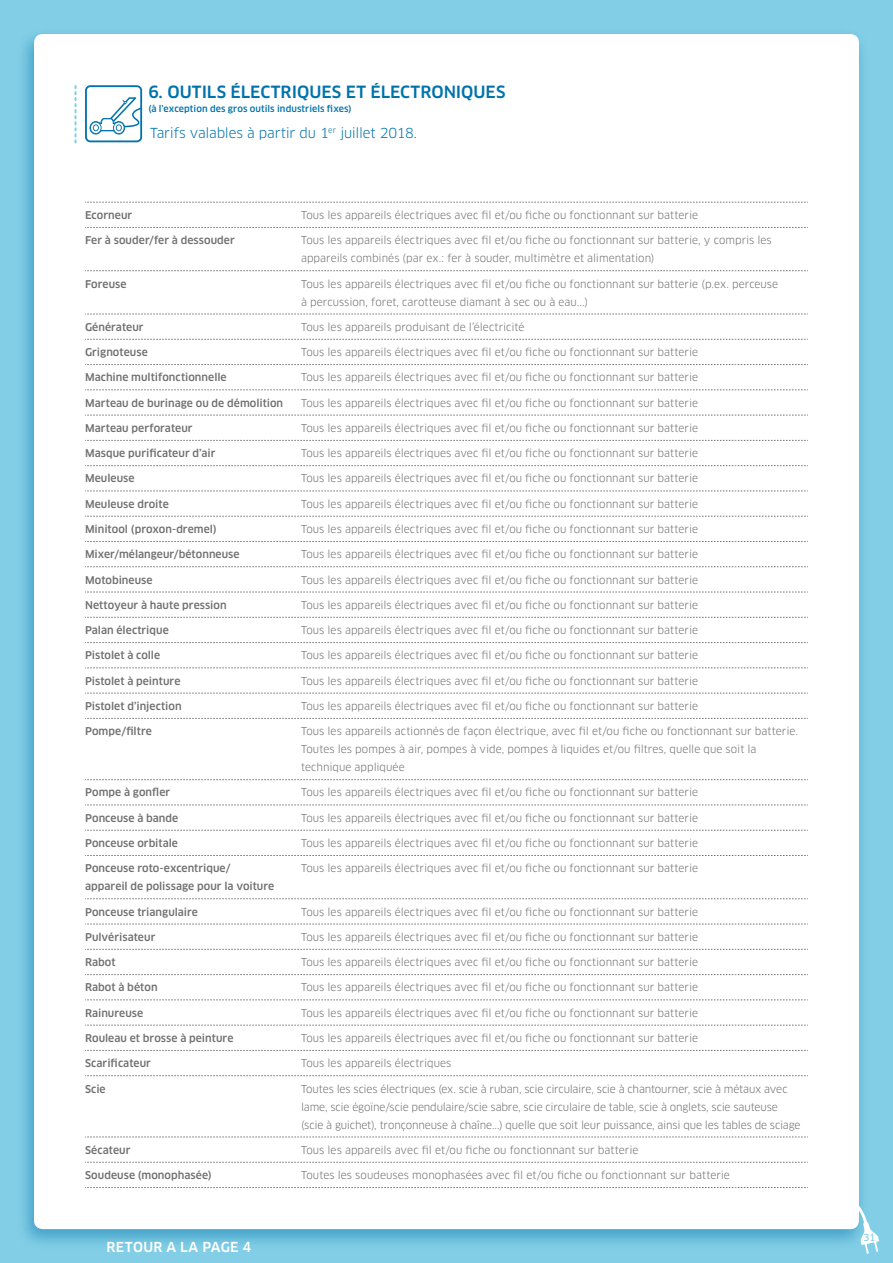
<style>
.page{position:relative;width:893px;height:1263px;background:#82cee6}
.page>*{position:absolute;margin:0;border:0;box-sizing:border-box;transform-origin:0 0}
.t1{font:500 16.5px "Clan OT";color:#0073ab}
.t2{font:13.5px "Clan OT";letter-spacing:-.015em;color:#0073ab}
.t3{font:500 13.5px "Clan OT";letter-spacing:.02em;color:#fff}
.t4{font:10.5px/18px "Clan OT";color:#706f6f}
.t5{font:500 10.5px/18px "Clan OT";letter-spacing:.005em;color:#706f6f}
.t6{font:9.75px "Clan OT News";color:#82cee6}
.t7{font:500 9px "Clan OT";letter-spacing:.01em;color:#0073ab}
</style>
<div class="page">
<div style="left:16px;top:28px;width:853px;height:1223px;background:#0073ab;opacity:.5"></div>
<div style="left:34px;top:34px;width:825px;height:1195px;background:#fff;border-radius:9px"></div>
<svg style="left:857px;top:1206px;width:22px;height:48px"></svg>
<svg style="left:85px;top:202px;width:723px;height:1px"></svg>
<svg style="left:85px;top:227px;width:723px;height:1px"></svg>
<svg style="left:85px;top:270px;width:723px;height:1px"></svg>
<svg style="left:85px;top:314px;width:723px;height:1px"></svg>
<svg style="left:85px;top:339px;width:723px;height:1px"></svg>
<svg style="left:85px;top:364px;width:723px;height:1px"></svg>
<svg style="left:85px;top:390px;width:723px;height:1px"></svg>
<svg style="left:85px;top:415px;width:723px;height:1px"></svg>
<svg style="left:85px;top:440px;width:723px;height:1px"></svg>
<svg style="left:85px;top:465px;width:723px;height:1px"></svg>
<svg style="left:85px;top:491px;width:723px;height:1px"></svg>
<svg style="left:85px;top:516px;width:723px;height:1px"></svg>
<svg style="left:85px;top:541px;width:723px;height:1px"></svg>
<svg style="left:85px;top:566px;width:723px;height:1px"></svg>
<svg style="left:85px;top:592px;width:723px;height:1px"></svg>
<svg style="left:85px;top:617px;width:723px;height:1px"></svg>
<svg style="left:85px;top:642px;width:723px;height:1px"></svg>
<svg style="left:85px;top:668px;width:723px;height:1px"></svg>
<svg style="left:85px;top:693px;width:723px;height:1px"></svg>
<svg style="left:85px;top:718px;width:723px;height:1px"></svg>
<svg style="left:85px;top:779px;width:723px;height:1px"></svg>
<svg style="left:85px;top:805px;width:723px;height:1px"></svg>
<svg style="left:85px;top:830px;width:723px;height:1px"></svg>
<svg style="left:85px;top:855px;width:723px;height:1px"></svg>
<svg style="left:85px;top:898px;width:723px;height:1px"></svg>
<svg style="left:85px;top:924px;width:723px;height:1px"></svg>
<svg style="left:85px;top:949px;width:723px;height:1px"></svg>
<svg style="left:85px;top:974px;width:723px;height:1px"></svg>
<svg style="left:85px;top:999px;width:723px;height:1px"></svg>
<svg style="left:85px;top:1025px;width:723px;height:1px"></svg>
<svg style="left:85px;top:1050px;width:723px;height:1px"></svg>
<svg style="left:85px;top:1075px;width:723px;height:1px"></svg>
<svg style="left:85px;top:1137px;width:723px;height:1px"></svg>
<svg style="left:85px;top:1162px;width:723px;height:1px"></svg>
<svg style="left:85px;top:1187px;width:723px;height:1px"></svg>
<svg style="left:74px;top:85px;width:3px;height:58px"></svg>
<svg style="left:85px;top:85px;width:57px;height:57px"></svg>
<h1 class="t1" style="left:148px;top:82px;width:359px">6. OUTILS ÉLECTRIQUES ET ÉLECTRONIQUES</h1>
<p class="t7" style="left:148px;top:103px;width:205px">(à l’exception des gros outils industriels fixes)</p>
<p class="t2" style="left:150px;top:125px;width:268px">Tarifs valables à partir du 1<sup>er</sup> juillet 2018.</p>
<p class="t5" style="left:85px;top:206px;width:49px">Ecorneur</p>
<p class="t4" style="left:301px;top:206px;width:399px">Tous les appareils électriques avec fil et/ou fiche ou fonctionnant sur batterie</p>
<p class="t5" style="left:85px;top:231px;width:151px">Fer à souder/fer à dessouder</p>
<p class="t4" style="left:301px;top:231px;width:472px">Tous les appareils électriques avec fil et/ou fiche ou fonctionnant sur batterie, y compris les appareils combinés (par ex.: fer à souder, multimètre et alimentation)</p>
<p class="t5" style="left:85px;top:275px;width:43px">Foreuse</p>
<p class="t4" style="left:301px;top:275px;width:479px">Tous les appareils électriques avec fil et/ou fiche ou fonctionnant sur batterie (p.ex. perceuse à percussion, foret, carotteuse diamant à sec ou à eau...)</p>
<p class="t5" style="left:85px;top:318px;width:60px">Générateur</p>
<p class="t4" style="left:301px;top:318px;width:225px">Tous les appareils produisant de l’électricité</p>
<p class="t5" style="left:85px;top:343px;width:64px">Grignoteuse</p>
<p class="t4" style="left:301px;top:343px;width:399px">Tous les appareils électriques avec fil et/ou fiche ou fonctionnant sur batterie</p>
<p class="t5" style="left:85px;top:369px;width:143px">Machine multifonctionnelle</p>
<p class="t4" style="left:301px;top:368px;width:399px">Tous les appareils électriques avec fil et/ou fiche ou fonctionnant sur batterie</p>
<p class="t5" style="left:85px;top:394px;width:200px">Marteau de burinage ou de démolition</p>
<p class="t4" style="left:301px;top:394px;width:399px">Tous les appareils électriques avec fil et/ou fiche ou fonctionnant sur batterie</p>
<p class="t5" style="left:85px;top:419px;width:109px">Marteau perforateur</p>
<p class="t4" style="left:301px;top:419px;width:399px">Tous les appareils électriques avec fil et/ou fiche ou fonctionnant sur batterie</p>
<p class="t5" style="left:85px;top:444px;width:132px">Masque purificateur d’air</p>
<p class="t4" style="left:301px;top:444px;width:399px">Tous les appareils électriques avec fil et/ou fiche ou fonctionnant sur batterie</p>
<p class="t5" style="left:85px;top:470px;width:51px">Meuleuse</p>
<p class="t4" style="left:301px;top:470px;width:399px">Tous les appareils électriques avec fil et/ou fiche ou fonctionnant sur batterie</p>
<p class="t5" style="left:85px;top:495px;width:85px">Meuleuse droite</p>
<p class="t4" style="left:301px;top:495px;width:399px">Tous les appareils électriques avec fil et/ou fiche ou fonctionnant sur batterie</p>
<p class="t5" style="left:85px;top:520px;width:133px">Minitool (proxon-dremel)</p>
<p class="t4" style="left:301px;top:520px;width:399px">Tous les appareils électriques avec fil et/ou fiche ou fonctionnant sur batterie</p>
<p class="t5" style="left:85px;top:545px;width:156px">Mixer/mélangeur/bétonneuse</p>
<p class="t4" style="left:301px;top:545px;width:399px">Tous les appareils électriques avec fil et/ou fiche ou fonctionnant sur batterie</p>
<p class="t5" style="left:85px;top:571px;width:69px">Motobineuse</p>
<p class="t4" style="left:301px;top:571px;width:399px">Tous les appareils électriques avec fil et/ou fiche ou fonctionnant sur batterie</p>
<p class="t5" style="left:85px;top:596px;width:143px">Nettoyeur à haute pression</p>
<p class="t4" style="left:301px;top:596px;width:399px">Tous les appareils électriques avec fil et/ou fiche ou fonctionnant sur batterie</p>
<p class="t5" style="left:85px;top:621px;width:85px">Palan électrique</p>
<p class="t4" style="left:301px;top:621px;width:399px">Tous les appareils électriques avec fil et/ou fiche ou fonctionnant sur batterie</p>
<p class="t5" style="left:85px;top:647px;width:77px">Pistolet à colle</p>
<p class="t4" style="left:301px;top:646px;width:399px">Tous les appareils électriques avec fil et/ou fiche ou fonctionnant sur batterie</p>
<p class="t5" style="left:85px;top:672px;width:97px">Pistolet à peinture</p>
<p class="t4" style="left:301px;top:672px;width:399px">Tous les appareils électriques avec fil et/ou fiche ou fonctionnant sur batterie</p>
<p class="t5" style="left:85px;top:697px;width:98px">Pistolet d’injection</p>
<p class="t4" style="left:301px;top:697px;width:399px">Tous les appareils électriques avec fil et/ou fiche ou fonctionnant sur batterie</p>
<p class="t5" style="left:85px;top:722px;width:68px">Pompe/filtre</p>
<p class="t4" style="left:301px;top:722px;width:498px">Tous les appareils actionnés de façon électrique, avec fil et/ou fiche ou fonctionnant sur batterie.<br>Toutes les pompes à air, pompes à vide, pompes à liquides et/ou filtres, quelle que soit la technique appliquée</p>
<p class="t5" style="left:85px;top:784px;width:87px">Pompe à gonfler</p>
<p class="t4" style="left:301px;top:784px;width:399px">Tous les appareils électriques avec fil et/ou fiche ou fonctionnant sur batterie</p>
<p class="t5" style="left:85px;top:809px;width:95px">Ponceuse à bande</p>
<p class="t4" style="left:301px;top:809px;width:399px">Tous les appareils électriques avec fil et/ou fiche ou fonctionnant sur batterie</p>
<p class="t5" style="left:85px;top:834px;width:95px">Ponceuse orbitale</p>
<p class="t4" style="left:301px;top:834px;width:399px">Tous les appareils électriques avec fil et/ou fiche ou fonctionnant sur batterie</p>
<p class="t5" style="left:85px;top:859px;width:191px">Ponceuse roto-excentrique/ appareil de polissage pour la voiture</p>
<p class="t4" style="left:301px;top:859px;width:399px">Tous les appareils électriques avec fil et/ou fiche ou fonctionnant sur batterie</p>
<p class="t5" style="left:85px;top:903px;width:114px">Ponceuse triangulaire</p>
<p class="t4" style="left:301px;top:903px;width:399px">Tous les appareils électriques avec fil et/ou fiche ou fonctionnant sur batterie</p>
<p class="t5" style="left:85px;top:928px;width:72px">Pulvérisateur</p>
<p class="t4" style="left:301px;top:928px;width:399px">Tous les appareils électriques avec fil et/ou fiche ou fonctionnant sur batterie</p>
<p class="t5" style="left:85px;top:953px;width:32px">Rabot</p>
<p class="t4" style="left:301px;top:953px;width:399px">Tous les appareils électriques avec fil et/ou fiche ou fonctionnant sur batterie</p>
<p class="t5" style="left:85px;top:979px;width:74px">Rabot à béton</p>
<p class="t4" style="left:301px;top:978px;width:399px">Tous les appareils électriques avec fil et/ou fiche ou fonctionnant sur batterie</p>
<p class="t5" style="left:85px;top:1004px;width:60px">Rainureuse</p>
<p class="t4" style="left:301px;top:1004px;width:399px">Tous les appareils électriques avec fil et/ou fiche ou fonctionnant sur batterie</p>
<p class="t5" style="left:85px;top:1029px;width:150px">Rouleau et brosse à peinture</p>
<p class="t4" style="left:301px;top:1029px;width:399px">Tous les appareils électriques avec fil et/ou fiche ou fonctionnant sur batterie</p>
<p class="t5" style="left:85px;top:1054px;width:67px">Scarificateur</p>
<p class="t4" style="left:301px;top:1054px;width:152px">Tous les appareils électriques</p>
<p class="t5" style="left:85px;top:1080px;width:22px">Scie</p>
<p class="t4" style="left:301px;top:1080px;width:501px">Toutes les scies électriques (ex. scie à ruban, scie circulaire, scie à chantourner, scie à métaux avec lame, scie égoïne/scie pendulaire/scie sabre, scie circulaire de table, scie à onglets, scie sauteuse (scie à guichet), tronçonneuse à chaîne...) quelle que soit leur puissance, ainsi que les tables de sciage</p>
<p class="t5" style="left:85px;top:1141px;width:47px">Sécateur</p>
<p class="t4" style="left:301px;top:1141px;width:339px">Tous les appareils avec fil et/ou fiche ou fonctionnant sur batterie</p>
<p class="t5" style="left:85px;top:1166px;width:128px">Soudeuse (monophasée)</p>
<p class="t4" style="left:301px;top:1166px;width:430px">Toutes les soudeuses monophasées avec fil et/ou fiche ou fonctionnant sur batterie</p>
<p class="t3" style="left:106px;top:1239px;width:146px">RETOUR A LA PAGE 4</p>
<p class="t6" style="left:863px;top:1232px;width:14px">31</p>
</div>
